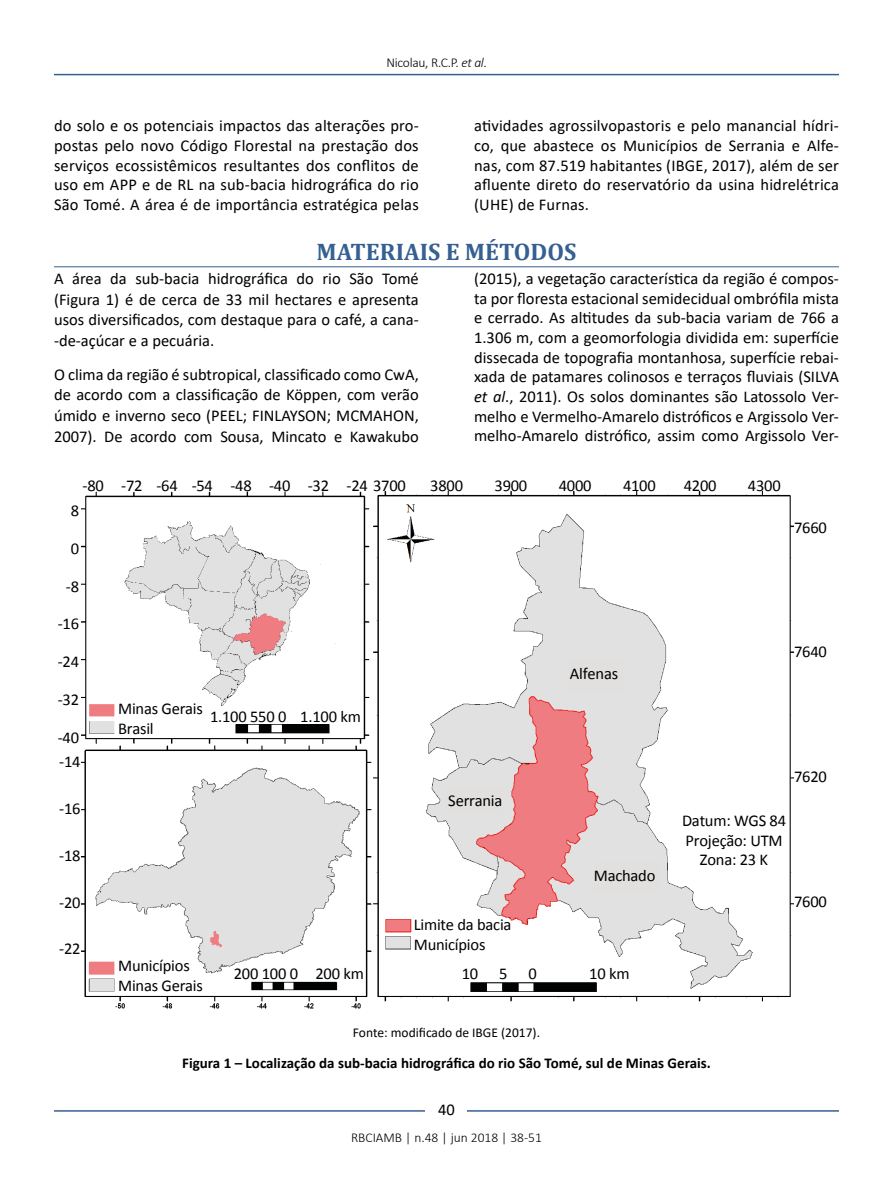
<style>
.page{position:relative;width:893px;height:1191px;background:#fff}
.page>*{position:absolute;margin:0;border:0;box-sizing:border-box;transform-origin:0 0}
.t1{font:700 24px "Cambria";color:#365f92}
.t2{font:16.5px/19.6px "Calibri";letter-spacing:-.01em;color:#000;text-align:justify}
.t3{font:700 15px "Calibri";color:#000}
.t4{font:13.5px "Calibri";color:#000}
.t5{font:300 13.5px "Calibri";color:#000}
.t6{font:300 13.5px "Calibri";letter-spacing:-.02em;color:#000}
.s1{font-style:italic}
</style>
<div class="page">
<hr style="left:54px;top:74px;width:785px;height:1px;background:#365f92">
<hr style="left:54px;top:1110px;width:785px;height:1px;background:#365f92">
<div style="left:426px;top:1096px;width:41px;height:26px;background:#fff"></div>
<hr style="left:54px;top:266px;width:785px;height:1px;background:#365f92">
<img style="left:81px;top:491px;width:713px;height:518px">
<div style="left:118px;top:704px;width:65px;height:31px;background:#fff"></div>
<div style="left:216px;top:710px;width:145px;height:13px;background:#fff"></div>
<div style="left:118px;top:962px;width:64px;height:31px;background:#fff"></div>
<div style="left:241px;top:968px;width:122px;height:11px;background:#fff"></div>
<div style="left:414px;top:919px;width:65px;height:31px;background:#fff"></div>
<div style="left:382px;top:950px;width:84px;height:42px;background:#fff"></div>
<div style="left:456px;top:964px;width:180px;height:17px;background:#fff"></div>
<div style="left:594px;top:862px;width:65px;height:29px;background:#e2e0de"></div>
<div style="left:446px;top:789px;width:57px;height:24px;background:#e2e0de"></div>
<div style="left:568px;top:660px;width:57px;height:33px;background:#e2e0de"></div>
<p class="t6" style="left:387px;top:54px;width:102px">Nicolau, R.C.P. <span class="s1">et al</span>.</p>
<p class="t2" style="left:54px;top:116px;width:366px">do solo e os potenciais impactos das alterações pro&shy;postas pelo novo Código Florestal na prestação dos serviços ecossistêmicos resultantes dos conflitos de uso em APP e de RL na sub-bacia hidrográfica do rio São Tomé. A área é de importância estratégica pelas</p>
<p class="t2" style="left:474px;top:116px;width:366px">atividades agrossilvopastoris e pelo manancial hídri&shy;co, que abastece os Municípios de Serrania e Alfe&shy;nas, com 87.519 habitantes (IBGE, 2017), além de ser afluente direto do reservatório da usina hidrelétrica (UHE) de Furnas.</p>
<h1 class="t1" style="left:317px;top:235px;width:261px">MATERIAIS E MÉTODOS</h1>
<p class="t2" style="left:54px;top:268px;width:366px;line-height:20.7px">A área da sub-bacia hidrográfica do rio São Tomé (Figura 1) é de cerca de 33 mil hectares e apresenta usos diversificados, com destaque para o café, a cana--de-açúcar e a pecuária.</p>
<p class="t2" style="left:54px;top:363px;width:366px;line-height:20.7px">O clima da região é subtropical, classificado como CwA, de acordo com a classificação de Köppen, com verão úmido e inverno seco (PEEL; FINLAYSON; MCMAHON, 2007). De acordo com Sousa, Mincato e Kawakubo</p>
<p class="t2" style="left:474px;top:268px;width:366px">(2015), a vegetação característica da região é compos&shy;ta por floresta estacional semidecidual ombrófila mista e cerrado. As altitudes da sub-bacia variam de 766 a 1.306 m, com a geomorfologia dividida em: superfície dissecada de topografia montanhosa, superfície rebai&shy;xada de patamares colinosos e terraços fluviais (SILVA <span class="s1">et al</span>., 2011). Os solos dominantes são Latossolo Ver&shy;melho e Vermelho-Amarelo distróficos e Argissolo Ver&shy;melho-Amarelo distrófico, assim como Argissolo Ver-</p>
<p class="t2" style="left:83px;top:476px;width:325px">-80 -72 -64 -54 -48 -40 -32 -24 3700</p>
<p class="t2" style="left:71px;top:501px;width:10px">8</p>
<p class="t2" style="left:71px;top:538px;width:10px">0</p>
<p class="t2" style="left:66px;top:576px;width:15px">-8</p>
<p class="t2" style="left:58px;top:614px;width:23px">-16</p>
<p class="t2" style="left:58px;top:652px;width:23px">-24</p>
<p class="t2" style="left:58px;top:690px;width:23px">-32</p>
<p class="t2" style="left:58px;top:727px;width:23px">-40</p>
<p class="t2" style="left:59px;top:752px;width:23px">-14</p>
<p class="t2" style="left:59px;top:798px;width:23px">-16</p>
<p class="t2" style="left:59px;top:845px;width:23px">-18</p>
<p class="t2" style="left:59px;top:892px;width:23px">-20</p>
<p class="t2" style="left:59px;top:939px;width:23px">-22</p>
<p class="t2" style="left:118px;top:699px;width:86px">Minas Gerais<br>Brasil</p>
<p class="t2" style="left:210px;top:706px;width:152px">1.100 550 0 1.100 km</p>
<p class="t2" style="left:118px;top:956px;width:86px">Municípios<br>Minas Gerais</p>
<p class="t2" style="left:234px;top:963px;width:132px">200 100 0 200 km</p>
<p class="t2" style="left:430px;top:476px;width:34px">3800</p>
<p class="t2" style="left:494px;top:476px;width:34px">3900</p>
<p class="t2" style="left:559px;top:476px;width:34px">4000</p>
<p class="t2" style="left:623px;top:476px;width:34px">4100</p>
<p class="t2" style="left:684px;top:476px;width:34px">4200</p>
<p class="t2" style="left:748px;top:476px;width:34px">4300</p>
<p class="t2" style="left:794px;top:517px;width:34px">7660</p>
<p class="t2" style="left:570px;top:663px;width:50px">Alfenas</p>
<p class="t2" style="left:794px;top:642px;width:34px">7640</p>
<p class="t2" style="left:448px;top:791px;width:56px">Serrania</p>
<p class="t2" style="left:414px;top:914px;width:99px">Limite da bacia<br>Municípios</p>
<p class="t2" style="left:594px;top:865px;width:63px">Machado</p>
<p class="t2" style="left:462px;top:963px;width:18px">10</p>
<p class="t2" style="left:499px;top:963px;width:10px">5</p>
<p class="t2" style="left:528px;top:963px;width:10px">0</p>
<p class="t2" style="left:589px;top:963px;width:42px">10 km</p>
<p class="t2" style="left:794px;top:767px;width:34px">7620</p>
<p class="t2" style="left:682px;top:810px;width:106px;text-align:center">Datum: WGS 84<br>Projeção: UTM<br>Zona: 23 K</p>
<p class="t2" style="left:794px;top:891px;width:34px">7600</p>
<p class="t4" style="left:353px;top:1023px;width:189px">Fonte: modificado de IBGE (2017).</p>
<p class="t3" style="left:182px;top:1052px;width:530px">Figura 1 – Localização da sub-bacia hidrográfica do rio São Tomé, sul de Minas Gerais.</p>
<p class="t2" style="left:438px;top:1099px;width:18px">40</p>
<p class="t5" style="left:351px;top:1129px;width:192px">RBCIAMB | n.48 | jun 2018 | 38-51</p>
</div>
